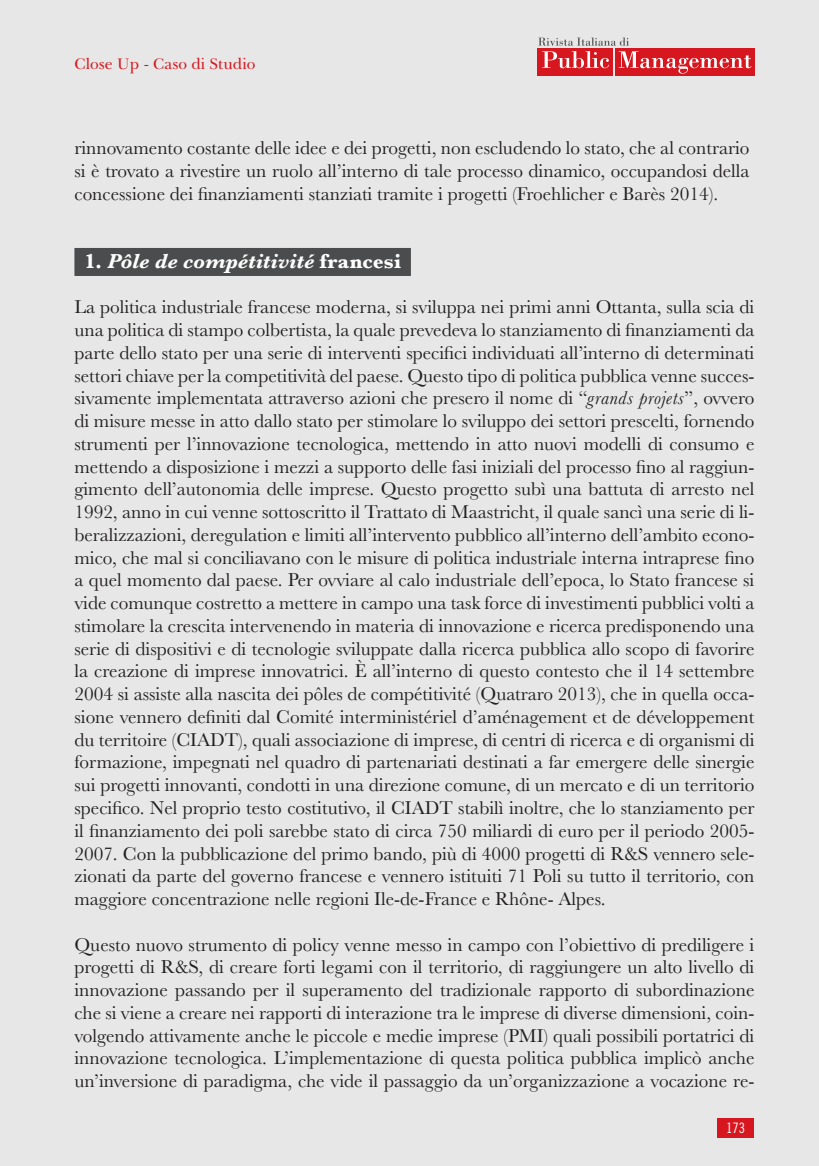
<style>
.page{position:relative;width:819px;height:1166px;background:#e6e7e6}
.page>*{position:absolute;margin:0;border:0;box-sizing:border-box;transform-origin:0 0}
.t1{font:italic 700 21px "Baskerville";letter-spacing:.005em;color:#fff}
.t2{font:19.25px/22.8px "Baskerville";color:#231f20;text-align:justify}
.t3{font:15.75px "Baskerville BT";color:#d7171f}
.t4{font:14.35px "Trade Gothic Cond Eighteen";color:#fff}
.s1{font-style:normal}
.s2{font-style:italic}
</style>
<div class="page">
<div style="left:717px;top:1118px;width:36px;height:20px;background:#d7171f"></div>
<div style="left:537px;top:48px;width:76px;height:27px;background:#d7171f"></div>
<div style="left:615px;top:48px;width:139px;height:27px;background:#d7171f"></div>
<svg style="left:538px;top:37px;width:213px;height:37px"></svg>
<div style="left:74px;top:248px;width:337px;height:28px;background:#4b4c4d"></div>
<p class="t3" style="left:74px;top:52px;width:95px">Special Focus</p>
<p class="t3" style="left:74px;top:53px;width:182px">Close Up - Caso di Studio</p>
<p class="t2" style="left:74px;top:137px;width:676px">rinnovamento costante delle idee e dei progetti, non escludendo lo stato, che al contrario si è trovato a rivestire un ruolo all’interno di tale processo dinamico, occupandosi della concessione dei finanziamenti stanziati tramite i progetti (Froehlicher e Barès 2014).</p>
<p class="t1" style="left:84px;top:246px;width:318px"><span class="s1">1.</span> Pôle de compétitivité <span class="s1">francesi</span></p>
<p class="t2" style="left:74px;top:296px;width:681px">La politica industriale francese moderna, si sviluppa nei primi anni Ottanta, sulla scia di una politica di stampo colbertista, la quale prevedeva lo stanziamento di finanziamenti da parte dello stato per una serie di interventi specifici individuati all’interno di determinati settori chiave per la competitività del paese. Questo tipo di politica pubblica venne succes&shy;sivamente implementata attraverso azioni che presero il nome di “<span class="s2">grands projets</span>”, ovvero di misure messe in atto dallo stato per stimolare lo sviluppo dei settori prescelti, fornendo strumenti per l’innovazione tecnologica, mettendo in atto nuovi modelli di consumo e mettendo a disposizione i mezzi a supporto delle fasi iniziali del processo fino al raggiun&shy;gimento dell’autonomia delle imprese. Questo progetto subì una battuta di arresto nel 1992, anno in cui venne sottoscritto il Trattato di Maastricht, il quale sancì una serie di li&shy;beralizzazioni, deregulation e limiti all’intervento pubblico all’interno dell’ambito econo&shy;mico, che mal si conciliavano con le misure di politica industriale interna intraprese fino a quel momento dal paese. Per ovviare al calo industriale dell’epoca, lo Stato francese si vide comunque costretto a mettere in campo una task force di investimenti pubblici volti a stimolare la crescita intervenendo in materia di innovazione e ricerca predisponendo una serie di dispositivi e di tecnologie sviluppate dalla ricerca pubblica allo scopo di favorire la creazione di imprese innovatrici. È all’interno di questo contesto che il 14 settembre 2004 si assiste alla nascita dei pôles de compétitivité (Quatraro 2013), che in quella occa&shy;sione vennero definiti dal Comité interministériel d’aménagement et de développement du territoire (CIADT), quali associazione di imprese, di centri di ricerca e di organismi di formazione, impegnati nel quadro di partenariati destinati a far emergere delle sinergie sui progetti innovanti, condotti in una direzione comune, di un mercato e di un territorio specifico. Nel proprio testo costitutivo, il CIADT stabilì inoltre, che lo stanziamento per il finanziamento dei poli sarebbe stato di circa 750 miliardi di euro per il periodo 2005- 2007. Con la pubblicazione del primo bando, più di 4000 progetti di R&amp;S vennero sele&shy;zionati da parte del governo francese e vennero istituiti 71 Poli su tutto il territorio, con maggiore concentrazione nelle regioni Ile-de-France e Rhône- Alpes.</p>
<p class="t2" style="left:74px;top:933px;width:681px">Questo nuovo strumento di policy venne messo in campo con l’obiettivo di prediligere i progetti di R&amp;S, di creare forti legami con il territorio, di raggiungere un alto livello di innovazione passando per il superamento del tradizionale rapporto di subordinazione che si viene a creare nei rapporti di interazione tra le imprese di diverse dimensioni, coin&shy;volgendo attivamente anche le piccole e medie imprese (PMI) quali possibili portatrici di innovazione tecnologica. L’implementazione di questa politica pubblica implicò anche un’inversione di paradigma, che vide il passaggio da un’organizzazione a vocazione re-</p>
<p class="t4" style="left:726px;top:1120px;width:21px">173</p>
</div>
